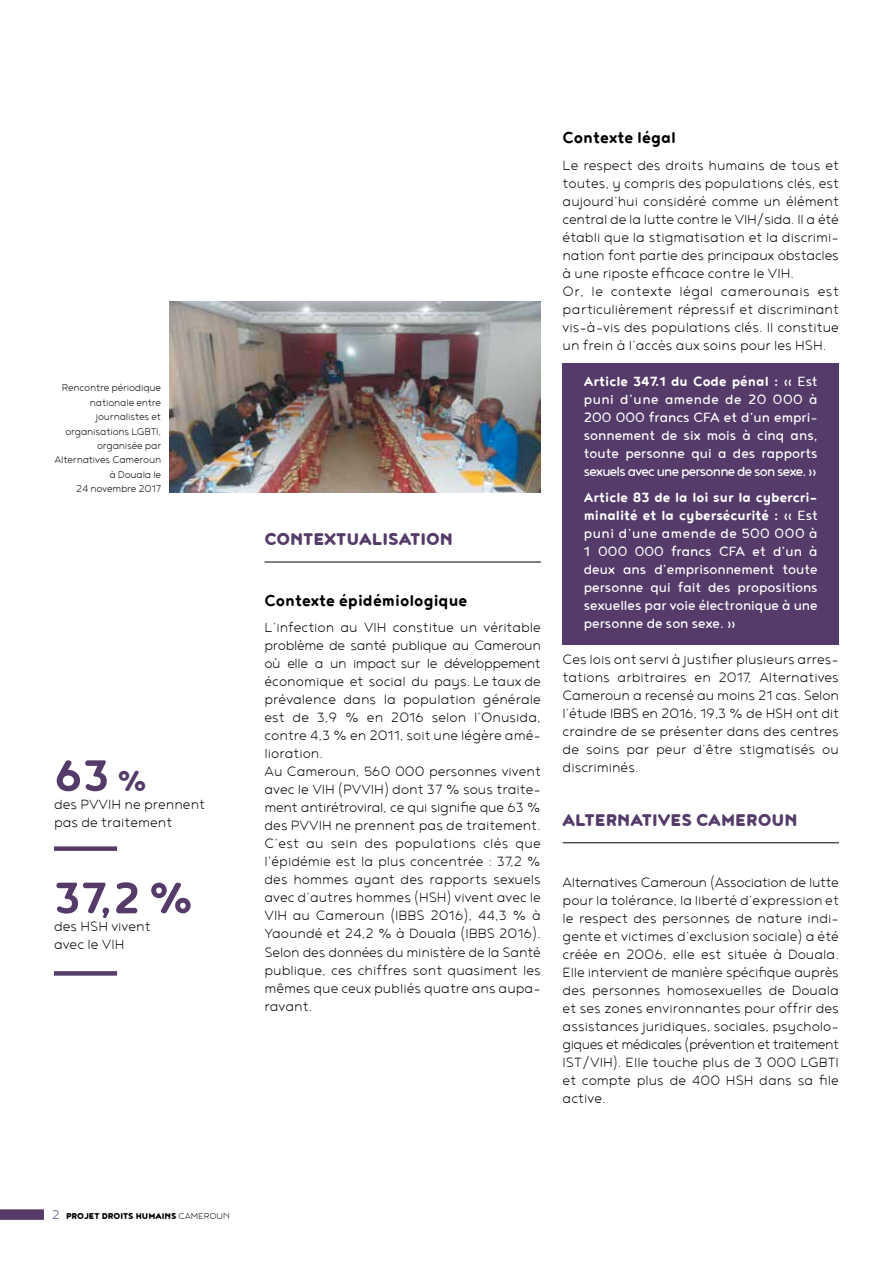
<style>
.page{position:relative;width:893px;height:1263px;background:#fff}
.page>*{position:absolute;margin:0;border:0;box-sizing:border-box;transform-origin:0 0}
.t1{font:700 54px "Noyh R";color:#543b69}
.t2{font:900 21px "Noyh R";color:#543b69}
.t3{font:700 19.5px "Noyh R";color:#000}
.t4{font:300 16.5px/18px "Noyh R";color:#000}
.t5{font:16.5px/18px "Noyh R";color:#fff;text-align:justify}
.t6{font:300 12px/14.4px "Noyh R";letter-spacing:-.015em;color:#000;text-align:right}
.t7{font:900 10.5px "Noyh R";color:#000}
.s1{font-size:36px}
.s2{font-weight:700}
.s3{font-weight:300;font-size:15px;color:#543b69}
.s4{font-weight:300}
</style>
<div class="page">
<div style="left:563px;top:363px;width:276px;height:282px;background:#543b69"></div>
<div style="left:0;top:1209px;width:44px;height:11px;background:#543b69"></div>
<hr style="left:264px;top:562px;width:277px;height:1px;background:#000">
<hr style="left:563px;top:842px;width:276px;height:1px;background:#000">
<div style="left:54px;top:971px;width:63px;height:5px;background:#543b69"></div>
<div style="left:54px;top:846px;width:63px;height:5px;background:#543b69"></div>
<img style="left:170px;top:301px;width:371px;height:191px">
<p class="t6" style="left:54px;top:380px;width:108px">Rencontre périodique nationale entre journalistes et organisations LGBTI, organisée par<br>Alternatives Cameroun à Douala le<br>24 novembre 2017</p>
<h1 class="t1" style="left:54px;top:744px;width:95px">63<span class="s1">%</span></h1>
<p class="t4" style="left:54px;top:795px;width:153px">des PVVIH ne prennent pas de traitement</p>
<h1 class="t1" style="left:54px;top:867px;width:142px">37,2%</h1>
<p class="t4" style="left:54px;top:917px;width:98px">des HSH vivent avec le VIH</p>
<p class="t2" style="left:264px;top:527px;width:190px">CONTEXTUALISATION</p>
<p class="t3" style="left:264px;top:589px;width:204px">Contexte épidémiologique</p>
<p class="t4" style="left:264px;top:618px;width:278px">L’infection au VIH constitue un véritable problème de santé publique au Cameroun où elle a un impact sur le développement économique et social du pays. Le taux de prévalence dans la population générale est de 3,9 % en 2016 selon l’Onusida, contre 4,3 % en 2011, soit une légère amé&shy;lioration.<br>Au Cameroun, 560 000 personnes vivent avec le VIH (PVVIH) dont 37 % sous traite&shy;ment antirétroviral, ce qui signifie que 63 % des PVVIH ne prennent pas de traitement.<br>C’est au sein des populations clés que l’épidémie est la plus concentrée : 37,2 % des hommes ayant des rapports sexuels avec d’autres hommes (HSH) vivent avec le VIH au Cameroun (IBBS 2016), 44,3 % à Yaoundé et 24,2 % à Douala (IBBS 2016).<br>Selon des données du ministère de la Santé publique, ces chiffres sont quasiment les mêmes que ceux publiés quatre ans aupa&shy;ravant.</p>
<p class="t3" style="left:563px;top:126px;width:115px">Contexte légal</p>
<p class="t4" style="left:563px;top:155px;width:278px">Le respect des droits humains de tous et toutes, y compris des populations clés, est aujourd’hui considéré comme un élément central de la lutte contre le VIH/sida. Il a été établi que la stigmatisation et la discrimi&shy;nation font partie des principaux obstacles à une riposte efficace contre le VIH.<br>Or, le contexte légal camerounais est particulièrement répressif et discriminant vis-à-vis des populations clés. Il constitue un frein à l’accès aux soins pour les HSH.</p>
<p class="t5" style="left:584px;top:371px;width:235px"><span class="s2">Article 347.1 du Code pénal :</span> « Est puni d’une amende de 20 000 à 200 000 francs CFA et d’un empri&shy;sonnement de six mois à cinq ans, toute personne qui a des rapports sexuels avec une personne de son sexe. »</p>
<p class="t5" style="left:584px;top:488px;width:235px"><span class="s2">Article 83 de la loi sur la cybercri&shy;minalité et la cybersécurité :</span> « Est puni d’une amende de 500 000 à 1 000 000 francs CFA et d’un à deux ans d’emprisonnement toute personne qui fait des propositions sexuelles par voie électronique à une personne de son sexe. »</p>
<p class="t4" style="left:563px;top:650px;width:278px;text-align:justify">Ces lois ont servi à justifier plusieurs arres&shy;tations arbitraires en 2017, Alternatives Cameroun a recensé au moins 21 cas. Selon l’étude IBBS en 2016, 19,3 % de HSH ont dit craindre de se présenter dans des centres de soins par peur d’être stigmatisés ou discriminés.</p>
<p class="t2" style="left:563px;top:807px;width:236px">ALTERNATIVES CAMEROUN</p>
<p class="t4" style="left:563px;top:872px;width:278px;text-align:justify">Alternatives Cameroun (Association de lutte pour la tolérance, la liberté d’expression et le respect des personnes de nature indi&shy;gente et victimes d’exclusion sociale) a été créée en 2006, elle est située à Douala.<br>Elle intervient de manière spécifique auprès des personnes homosexuelles de Douala et ses zones environnantes pour offrir des assistances juridiques, sociales, psycholo&shy;giques et médicales (prévention et traitement IST/VIH). Elle touche plus de 3 000 LGBTI et compte plus de 400 HSH dans sa file active.</p>
<p class="t7" style="left:52px;top:1210px;width:179px"><span class="s3">2</span> PROJET DROITS HUMAINS <span class="s4">CAMEROUN</span></p>
</div>
